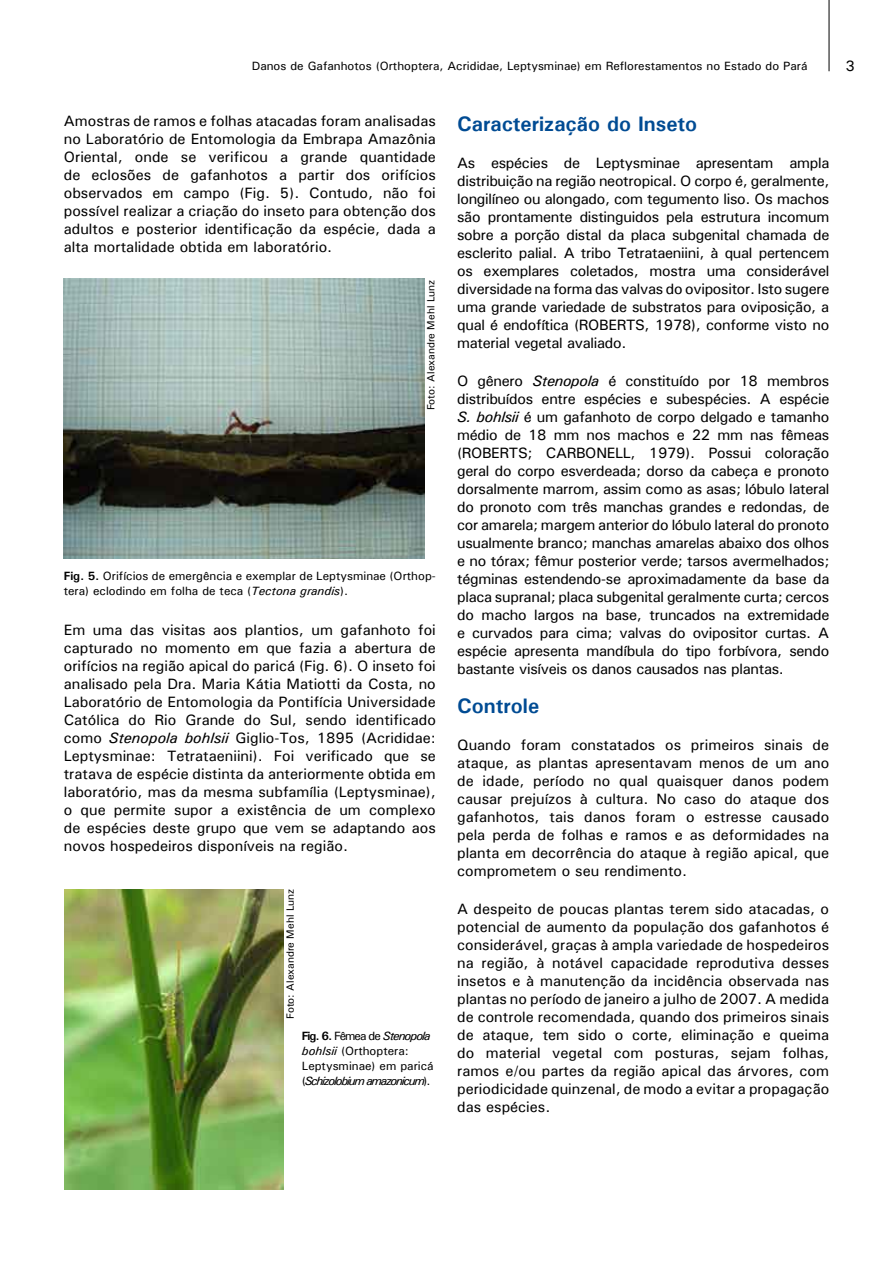
<style>
.page{position:relative;width:893px;height:1263px;background:#fff}
.page>*{position:absolute;margin:0;border:0;box-sizing:border-box;transform-origin:0 0}
.t1{font:700 21px "Univers";color:#004b93}
.t2{font:500 15px/18px "Univers";color:#000;text-align:justify}
.t3{font:500 12px/15px "Univers";color:#000}
.t4{font:500 10.5px "Univers";color:#000}
.s1{font-weight:700}
.s2{font-style:italic}
</style>
<div class="page">
<hr style="left:829px;top:0;width:1px;height:71px;background:#000">
<img style="left:64px;top:279px;width:360px;height:279px">
<img style="left:65px;top:890px;width:219px;height:299px">
<p class="t3" style="left:252px;top:58px;width:557px">Danos de Gafanhotos (Orthoptera, Acrididae, Leptysminae) em Reflorestamentos no Estado do Pará</p>
<p class="t2" style="left:845px;top:57px;width:11px">3</p>
<p class="t2" style="left:64px;top:112px;width:374px">Amostras de ramos e folhas atacadas foram analisadas no Laboratório de Entomologia da Embrapa Amazônia Oriental, onde se verificou a grande quantidade de eclosões de gafanhotos a partir dos orifícios observados em campo (Fig. 5). Contudo, não foi possível realizar a criação do inseto para obtenção dos adultos e posterior identificação da espécie, dada a alta mortalidade obtida em laboratório.</p>
<p class="t4" style="left:424px;top:410px;width:132px;rotate:-90deg">Foto: Alexandre Mehl Lunz</p>
<p class="t3" style="left:64px;top:568px;width:374px"><span class="s1">Fig. 5.</span> Orifícios de emergência e exemplar de Leptysminae (Orthop&shy;tera) eclodindo em folha de teca (<span class="s2">Tectona grandis</span>).</p>
<p class="t2" style="left:64px;top:621px;width:374px">Em uma das visitas aos plantios, um gafanhoto foi capturado no momento em que fazia a abertura de orifícios na região apical do paricá (Fig. 6). O inseto foi analisado pela Dra. Maria Kátia Matiotti da Costa, no Laboratório de Entomologia da Pontifícia Universidade Católica do Rio Grande do Sul, sendo identificado como <span class="s2">Stenopola bohlsii</span> Giglio-Tos, 1895 (Acrididae:<br>Leptysminae: Tetrataeniini). Foi verificado que se tratava de espécie distinta da anteriormente obtida em laboratório, mas da mesma subfamília (Leptysminae), o que permite supor a existência de um complexo de espécies deste grupo que vem se adaptando aos novos hospedeiros disponíveis na região.</p>
<p class="t4" style="left:284px;top:1019px;width:132px;rotate:-90deg">Foto: Alexandre Mehl Lunz</p>
<p class="t3" style="left:302px;top:1028px;width:133px"><span class="s1">Fig. 6.</span> Fêmea de <span class="s2">Stenopola bohlsii</span> (Orthoptera:<br>Leptysminae) em paricá (<span class="s2">Schizolobium amazonicum</span>).</p>
<h1 class="t1" style="left:457px;top:110px;width:242px">Caracterização do Inseto</h1>
<p class="t2" style="left:457px;top:154px;width:374px">As espécies de Leptysminae apresentam ampla distribuição na região neotropical. O corpo é, geralmente, longilíneo ou alongado, com tegumento liso. Os machos são prontamente distinguidos pela estrutura incomum sobre a porção distal da placa subgenital chamada de esclerito palial. A tribo Tetrataeniini, à qual pertencem os exemplares coletados, mostra uma considerável diversidade na forma das valvas do ovipositor. Isto sugere uma grande variedade de substratos para oviposição, a qual é endofítica (ROBERTS, 1978), conforme visto no material vegetal avaliado.</p>
<p class="t2" style="left:457px;top:371px;width:374px">O gênero <span class="s2">Stenopola</span> é constituído por 18 membros distribuídos entre espécies e subespécies. A espécie <span class="s2">S. bohlsii</span> é um gafanhoto de corpo delgado e tamanho médio de 18 mm nos machos e 22 mm nas fêmeas (ROBERTS; CARBONELL, 1979). Possui coloração geral do corpo esverdeada; dorso da cabeça e pronoto dorsalmente marrom, assim como as asas; lóbulo lateral do pronoto com três manchas grandes e redondas, de cor amarela; margem anterior do lóbulo lateral do pronoto usualmente branco; manchas amarelas abaixo dos olhos e no tórax; fêmur posterior verde; tarsos avermelhados; tégminas estendendo-se aproximadamente da base da placa supranal; placa subgenital geralmente curta; cercos do macho largos na base, truncados na extremidade e curvados para cima; valvas do ovipositor curtas. A espécie apresenta mandíbula do tipo forbívora, sendo bastante visíveis os danos causados nas plantas.</p>
<h1 class="t1" style="left:457px;top:692px;width:84px">Controle</h1>
<p class="t2" style="left:457px;top:736px;width:374px">Quando foram constatados os primeiros sinais de ataque, as plantas apresentavam menos de um ano de idade, período no qual quaisquer danos podem causar prejuízos à cultura. No caso do ataque dos gafanhotos, tais danos foram o estresse causado pela perda de folhas e ramos e as deformidades na planta em decorrência do ataque à região apical, que comprometem o seu rendimento.</p>
<p class="t2" style="left:457px;top:899px;width:374px">A despeito de poucas plantas terem sido atacadas, o potencial de aumento da população dos gafanhotos é considerável, graças à ampla variedade de hospedeiros na região, à notável capacidade reprodutiva desses insetos e à manutenção da incidência observada nas plantas no período de janeiro a julho de 2007. A medida de controle recomendada, quando dos primeiros sinais de ataque, tem sido o corte, eliminação e queima do material vegetal com posturas, sejam folhas, ramos e/ou partes da região apical das árvores, com periodicidade quinzenal, de modo a evitar a propagação das espécies.</p>
</div>
